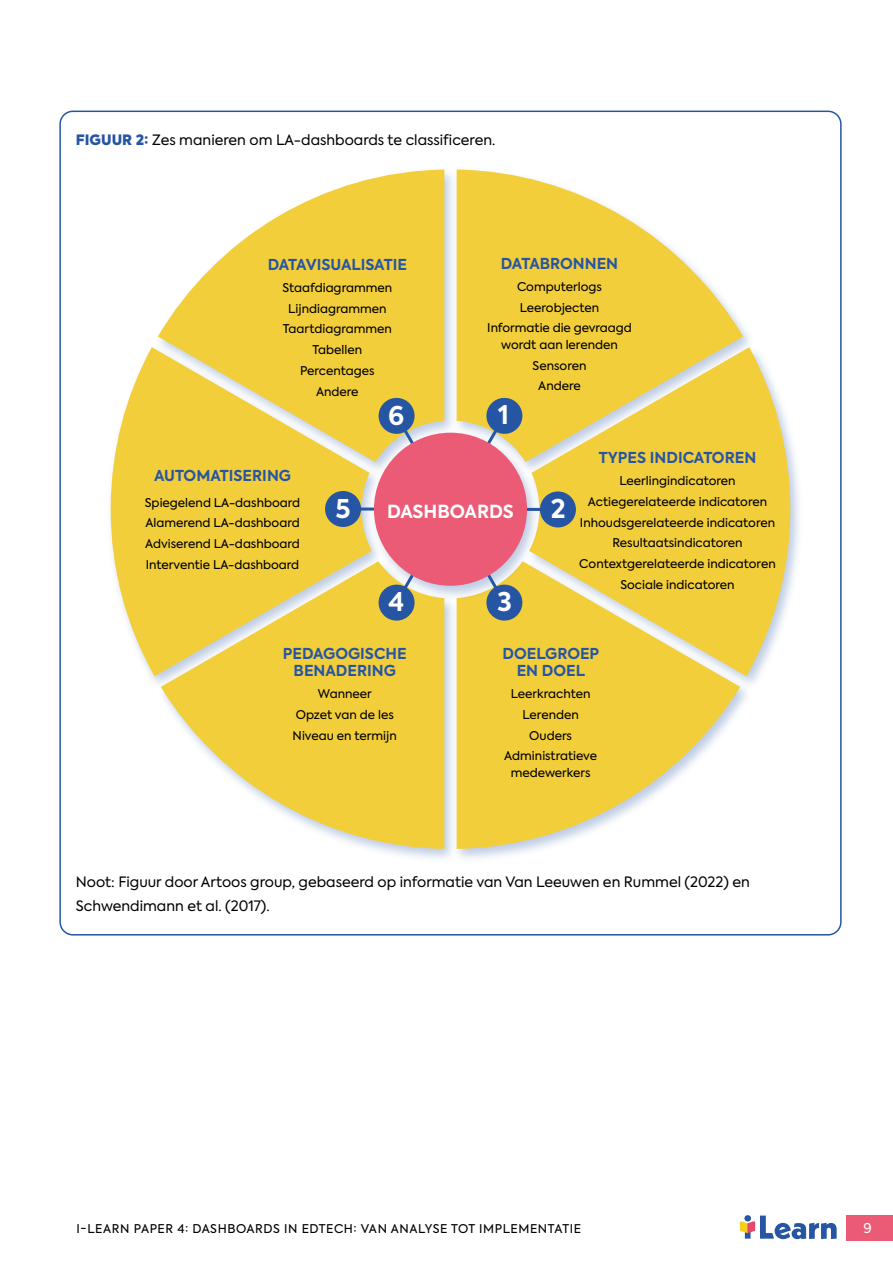
<style>
.page{position:relative;width:893px;height:1263px;background:#fff}
.page>*{position:absolute;margin:0;border:0;box-sizing:border-box;transform-origin:0 0}
.t1{font:700 25.65px "Axiforma";color:#fff}
.t2{font:700 18px "Axiforma";color:#fff}
.t3{font:700 15px/16.5px "Axiforma";color:#2655a3;text-align:center}
.t4{font:14.25px/24px "Axiforma";color:#000}
.t5{font:13.5px "Axiforma";color:#fff}
.t6{font:12px/20.7px "Axiforma";color:#000;text-align:center}
.t7{font:12px "Axiforma";letter-spacing:.05em;color:#000}
.s1{font-weight:900;color:#2655a3}
</style>
<div class="page">
<div style="left:846px;top:1215px;width:47px;height:26px;background:#eb5b76"></div>
<svg style="left:740px;top:1215px;width:97px;height:24px"></svg>
<div style="left:106px;top:166px;width:697px;height:697px;background:#2655a3;opacity:.3"></div>
<svg style="left:111px;top:169px;width:679px;height:680px;fill:#f3ce3b"></svg>
<div style="left:325px;top:491px;width:36px;height:36px;background:#2655a3;border-radius:50%"></div>
<div style="left:540px;top:491px;width:36px;height:37px;background:#2655a3;border-radius:50%"></div>
<svg style="left:340px;top:395px;width:221px;height:228px;background:#c6b867"></svg>
<div style="left:369px;top:430px;width:171px;height:171px;background:#2655a3;opacity:.3"></div>
<div style="left:374px;top:433px;width:153px;height:153px;background:#eb5b76;border-radius:50%"></div>
<p class="t4" style="left:76px;top:129px;width:421px"><span class="s1">FIGUUR 2:</span> Zes manieren om LA-dashboards te classificeren.</p>
<p class="t3" style="left:268px;top:256px;width:141px">DATAVISUALISATIE</p>
<p class="t6" style="left:283px;top:277px;width:111px">Staafdiagrammen<br>Lijndiagrammen<br>Taartdiagrammen<br>Tabellen<br>Percentages<br>Andere</p>
<h1 class="t1" style="left:388px;top:399px;width:18px">6</h1>
<p class="t3" style="left:501px;top:255px;width:119px">DATABRONNEN</p>
<p class="t6" style="left:487px;top:276px;width:146px">Computerlogs<br>Leerobjecten<br>Informatie die gevraagd</p>
<p class="t6" style="left:501px;top:334px;width:118px">wordt aan lerenden<br>Sensoren<br>Andere</p>
<h1 class="t1" style="left:498px;top:398px;width:12px">1</h1>
<p class="t3" style="left:154px;top:468px;width:139px">AUTOMATISERING</p>
<p class="t6" style="left:145px;top:492px;width:157px;text-align:justify">Spiegelend LA-dashboard Alamerend LA-dashboard Adviserend LA-dashboard Interventie LA-dashboard</p>
<h1 class="t1" style="left:336px;top:492px;width:17px">5</h1>
<h2 class="t2" style="left:387px;top:499px;width:128px">DASHBOARDS</h2>
<h1 class="t1" style="left:551px;top:492px;width:16px">2</h1>
<h1 class="t1" style="left:388px;top:585px;width:17px">4</h1>
<h1 class="t1" style="left:497px;top:585px;width:16px">3</h1>
<p class="t3" style="left:599px;top:449px;width:159px">TYPES INDICATOREN</p>
<p class="t6" style="left:579px;top:471px;width:198px">Leerlingindicatoren<br>Actiegerelateerde indicatoren<br>Inhoudsgerelateerde indicatoren<br>Resultaatsindicatoren<br>Contextgerelateerde indicatoren<br>Sociale indicatoren</p>
<p class="t3" style="left:283px;top:646px;width:125px">PEDAGOGISCHE<br>BENADERING</p>
<p class="t6" style="left:293px;top:683px;width:106px">Wanneer<br>Opzet van de les<br>Niveau en termijn</p>
<p class="t3" style="left:503px;top:646px;width:98px">DOELGROEP<br>EN DOEL</p>
<p class="t6" style="left:504px;top:683px;width:94px">Leerkrachten<br>Lerenden<br>Ouders<br>Administratieve</p>
<p class="t6" style="left:511px;top:762px;width:81px">medewerkers</p>
<p class="t4" style="left:76px;top:870px;width:675px">Noot: Figuur door Artoos group, gebaseerd op informatie van Van Leeuwen en Rummel (2022) en<br>Schwendimann et al. (2017).</p>
<p class="t7" style="left:77px;top:1221px;width:506px">I-LEARN PAPER 4: DASHBOARDS IN EDTECH: VAN ANALYSE TOT IMPLEMENTATIE</p>
<p class="t5" style="left:863px;top:1220px;width:10px">9</p>
</div>
